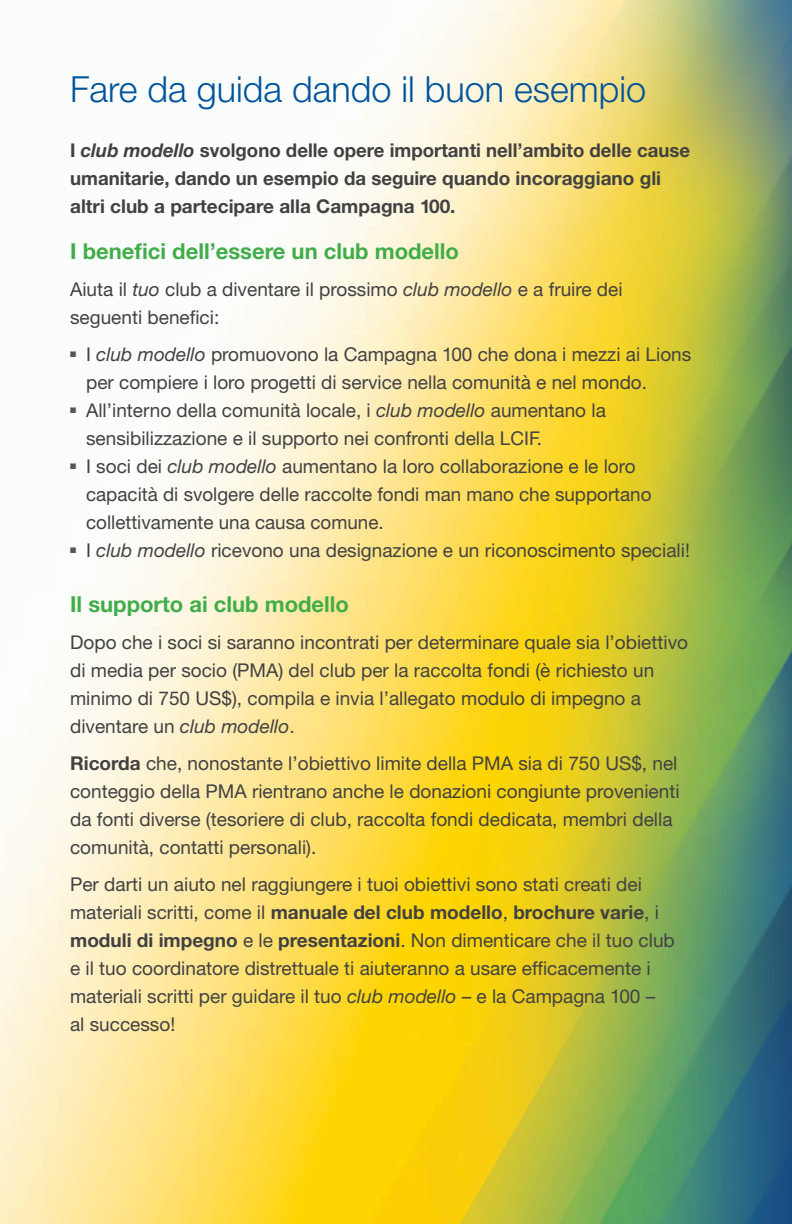
<style>
.page{position:relative;width:792px;height:1224px;background:#fff}
.page>*{position:absolute;margin:0;border:0;box-sizing:border-box;transform-origin:0 0}
.t1{font:300 36px "Helvetica Neue LT Std";color:#00539b}
.t2{font:700 22px "Helvetica Neue LT Std";color:#41ad49}
.t3{font:19px/28px "Helvetica Neue LT Std";color:#414142}
.t4{font:700 19px/28px "Helvetica Neue LT Std";color:#414142}
.s1{font-style:italic}
.s2{font-weight:700}
</style>
<div class="page">
<img style="left:0;top:0;width:792px;height:1224px">
<h1 class="t1" style="left:70px;top:67px;width:578px">Fare da guida dando il buon esempio</h1>
<p class="t4" style="left:70px;top:136px;width:622px">I <span class="s1">club modello</span> svolgono delle opere importanti nell’ambito delle cause umanitarie, dando un esempio da seguire quando incoraggiano gli altri club a partecipare alla Campagna 100.</p>
<p class="t2" style="left:70px;top:237px;width:390px">I benefici dell’essere un club modello</p>
<p class="t3" style="left:70px;top:275px;width:554px">Aiuta il <span class="s1">tuo</span> club a diventare il prossimo <span class="s1">club modello</span> e a fruire dei seguenti benefici:</p>
<p class="t3" style="left:86px;top:340px;width:607px;text-indent:-16px"><sup>■</sup> I <span class="s1">club modello</span> promuovono la Campagna 100 che dona i mezzi ai Lions per compiere i loro progetti di service nella comunità e nel mondo.</p>
<p class="t3" style="left:86px;top:396px;width:521px;text-indent:-16px"><sup>■</sup> All’interno della comunità locale, i <span class="s1">club modello</span> aumentano la sensibilizzazione e il supporto nei confronti della LCIF.</p>
<p class="t3" style="left:86px;top:452px;width:567px;text-indent:-16px"><sup>■</sup> I soci dei <span class="s1">club modello</span> aumentano la loro collaborazione e le loro capacità di svolgere delle raccolte fondi man mano che supportano collettivamente una causa comune.</p>
<p class="t3" style="left:70px;top:536px;width:621px"><sup>■</sup> I <span class="s1">club modello</span> ricevono una designazione e un riconoscimento speciali!</p>
<p class="t2" style="left:70px;top:590px;width:280px">Il supporto ai club modello</p>
<p class="t3" style="left:70px;top:628px;width:619px">Dopo che i soci si saranno incontrati per determinare quale sia l’obiettivo di media per socio (PMA) del club per la raccolta fondi (è richiesto un minimo di 750 US$), compila e invia l’allegato modulo di impegno a diventare un <span class="s1">club modello</span>.</p>
<p class="t3" style="left:70px;top:749px;width:611px"><span class="s2">Ricorda</span> che, nonostante l’obiettivo limite della PMA sia di 750 US$, nel conteggio della PMA rientrano anche le donazioni congiunte provenienti da fonti diverse (tesoriere di club, raccolta fondi dedicata, membri della comunità, contatti personali).</p>
<p class="t3" style="left:70px;top:870px;width:606px">Per darti un aiuto nel raggiungere i tuoi obiettivi sono stati creati dei materiali scritti, come il <span class="s2">manuale del club modello</span>, <span class="s2">brochure varie</span>, i <span class="s2">moduli di impegno</span> e le <span class="s2">presentazioni</span>. Non dimenticare che il tuo club e il tuo coordinatore distrettuale ti aiuteranno a usare efficacemente i materiali scritti per guidare il tuo <span class="s1">club modello</span> – e la Campagna 100 –<br>al successo!</p>
</div>
